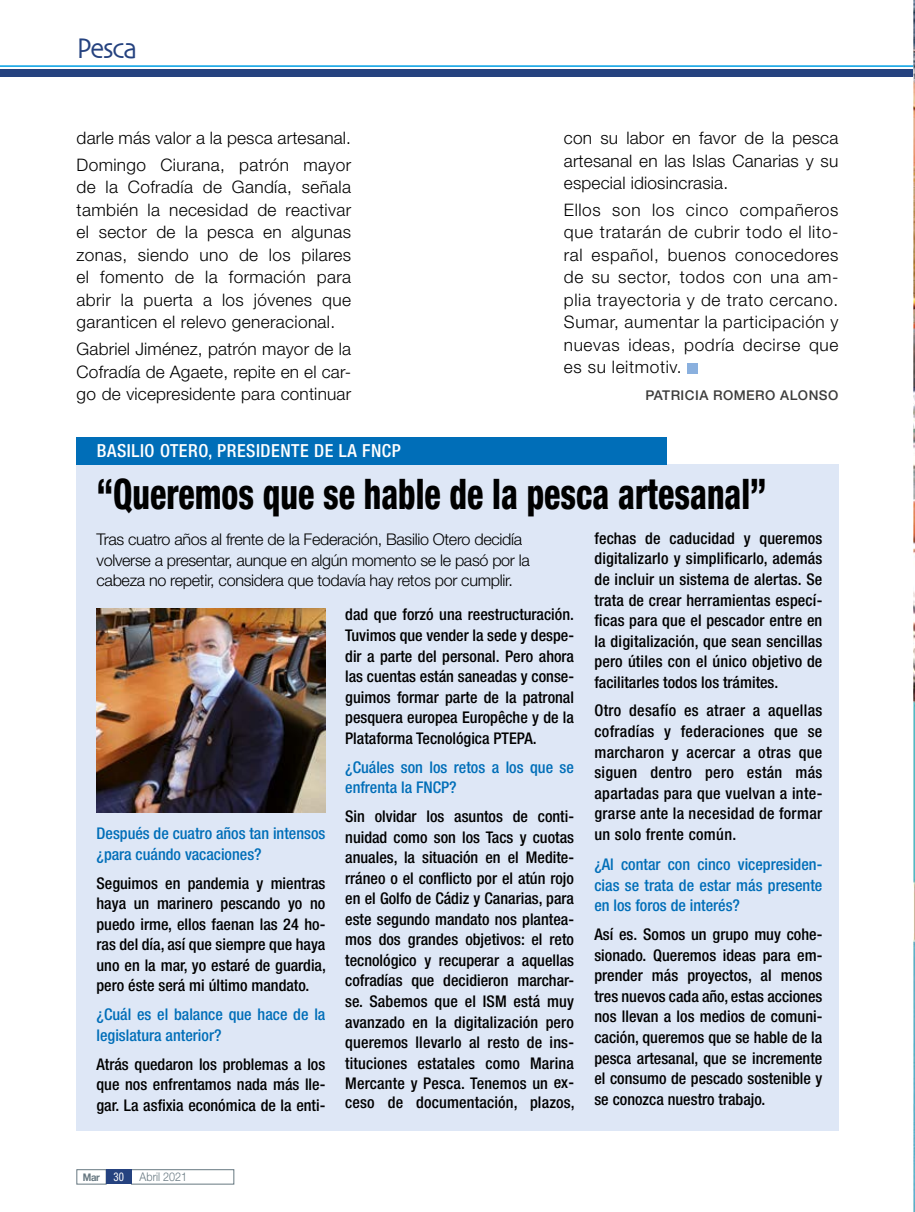
<style>
.page{position:relative;width:915px;height:1212px;background:#fff}
.page>*{position:absolute;margin:0;border:0;box-sizing:border-box;transform-origin:0 0}
.t1{font:800 condensed 42.15px "Helvetica Neue LT Std";color:#000;scale:.8 1}
.t2{font:29.7px "Skia";letter-spacing:-.05em;color:#25427f;scale:.91 1}
.t3{font:500 condensed 18px "Helvetica Neue LT Std";letter-spacing:.03em;color:#fff}
.t4{font:300 17.25px/22.5px "Helvetica Neue LT Std";letter-spacing:.01em;color:#000;text-align:justify}
.t5{font:500 condensed 16.2px/20.5px "Helvetica Neue LT Std";color:#000;text-align:justify}
.t6{font:500 condensed 16.2px/20.5px "Helvetica Neue LT Std";color:#006eb8}
.t7{font:300 16.2px/20.5px "Helvetica Neue LT Std";letter-spacing:-.02em;color:#000}
.t8{font:500 13.5px "Helvetica Neue LT Std";letter-spacing:.035em;color:#3c3c3b}
.t9{font:300 12px "Helvetica Neue LT Std";color:#677881;scale:.9 1}
.t10{font:700 10.5px "Helvetica Neue LT Std";color:#677881;scale:.9 1}
.s1{font-weight:400;font-stretch:condensed;font-size:12px;color:#fff}
</style>
<div class="page">
<div style="left:131px;top:1169px;width:103px;height:15px;border:1px solid #677881"></div>
<div style="left:77px;top:1169px;width:29px;height:15px;border:1px solid #677881"></div>
<div style="left:106px;top:1169px;width:26px;height:15px;background:#25427f"></div>
<hr style="left:0;top:65px;width:914px;height:2px;background:#009fe3">
<div style="left:0;top:69px;width:914px;height:7px;background:#25427f"></div>
<div style="left:77px;top:465px;width:761px;height:666px;background:#dee7f6"></div>
<div style="left:77px;top:437px;width:589px;height:27px;background:#006eb8"></div>
<img style="left:96px;top:609px;width:229px;height:203px">
<div style="left:687px;top:363px;width:11px;height:10px;background:#8ab0de"></div>
<img style="left:913px;top:0;width:1px;height:1212px">
<h2 class="t2" style="left:77px;top:31px;width:68px">Pesca</h2>
<p class="t4" style="left:77px;top:124px;width:276px;line-height:26.7px">darle más valor a la pesca artesanal.<br>Domingo Ciurana, patrón mayor</p>
<p class="t4" style="left:77px;top:176px;width:276px">de la Cofradía de Gandía, señala también la necesidad de reactivar el sector de la pesca en algunas zonas, siendo uno de los pilares el fomento de la formación para abrir la puerta a los jóvenes que garanticen el relevo generacional.</p>
<p class="t4" style="left:77px;top:337px;width:276px">Gabriel Jiménez, patrón mayor de la Cofradía de Agaete, repite en el car&shy;go de vicepresidente para continuar</p>
<p class="t3" style="left:97px;top:440px;width:305px">BASILIO OTERO, PRESIDENTE DE LA FNCP</p>
<p class="t4" style="left:563px;top:126px;width:276px">con su labor en favor de la pesca artesanal en las Islas Canarias y su especial idiosincrasia.</p>
<p class="t4" style="left:563px;top:198px;width:276px">Ellos son los cinco compañeros que tratarán de cubrir todo el lito&shy;ral español, buenos conocedores de su sector, todos con una am&shy;plia trayectoria y de trato cercano.<br>Sumar, aumentar la participación y nuevas ideas, podría decirse que es su leitmotiv.</p>
<p class="t8" style="left:645px;top:387px;width:194px">PATRICIA ROMERO ALONSO</p>
<h1 class="t1" style="left:97px;top:468px;width:838px">“Queremos que se hable de la pesca artesanal”</h1>
<p class="t7" style="left:96px;top:529px;width:435px">Tras cuatro años al frente de la Federación, Basilio Otero decidía volverse a presentar, aunque en algún momento se le pasó por la cabeza no repetir, considera que todavía hay retos por cumplir.</p>
<p class="t6" style="left:96px;top:823px;width:230px">Después de cuatro años tan intensos ¿para cuándo vacaciones?</p>
<p class="t5" style="left:96px;top:872px;width:231px">Seguimos en pandemia y mientras haya un marinero pescando yo no puedo irme, ellos faenan las 24 ho&shy;ras del día, así que siempre que haya uno en la mar, yo estaré de guardia, pero éste será mi último mandato.</p>
<p class="t6" style="left:96px;top:1004px;width:230px">¿Cuál es el balance que hace de la legislatura anterior?</p>
<p class="t5" style="left:96px;top:1053px;width:230px">Atrás quedaron los problemas a los que nos enfrentamos nada más lle&shy;gar. La asfixia económica de la enti-</p>
<p class="t5" style="left:345px;top:604px;width:230px">dad que forzó una reestructuración.<br>Tuvimos que vender la sede y despe&shy;dir a parte del personal. Pero ahora las cuentas están saneadas y conse&shy;guimos formar parte de la patronal pesquera europea Europêche y de la Plataforma Tecnológica PTEPA.</p>
<p class="t6" style="left:345px;top:756px;width:230px">¿Cuáles son los retos a los que se enfrenta la FNCP?</p>
<p class="t5" style="left:345px;top:806px;width:230px">Sin olvidar los asuntos de conti&shy;nuidad como son los Tacs y cuotas anuales, la situación en el Medite&shy;rráneo o el conflicto por el atún rojo en el Golfo de Cádiz y Canarias, para este segundo mandato nos plantea&shy;mos dos grandes objetivos: el reto tecnológico y recuperar a aquellas cofradías que decidieron marchar&shy;se. Sabemos que el ISM está muy avanzado en la digitalización pero queremos llevarlo al resto de ins&shy;tituciones estatales como Marina Mercante y Pesca. Tenemos un ex-</p>
<p class="t5" style="left:345px;top:1092px;width:231px">ceso de documentación, plazos,</p>
<p class="t5" style="left:594px;top:528px;width:229px">fechas de caducidad y queremos digitalizarlo y simplificarlo, además de incluir un sistema de alertas. Se trata de crear herramientas especí&shy;ficas para que el pescador entre en la digitalización, que sean sencillas pero útiles con el único objetivo de facilitarles todos los trámites.</p>
<p class="t5" style="left:594px;top:700px;width:229px">Otro desafío es atraer a aquellas cofradías y federaciones que se marcharon y acercar a otras que siguen dentro pero están más apartadas para que vuelvan a inte&shy;grarse ante la necesidad de formar un solo frente común.</p>
<p class="t6" style="left:594px;top:854px;width:229px;text-align:justify">¿Al contar con cinco vicepresiden&shy;cias se trata de estar más presente en los foros de interés?</p>
<p class="t5" style="left:594px;top:924px;width:229px">Así es. Somos un grupo muy cohe&shy;sionado. Queremos ideas para em&shy;prender más proyectos, al menos tres nuevos cada año, estas acciones nos llevan a los medios de comuni&shy;cación, queremos que se hable de la pesca artesanal, que se incremente el consumo de pescado sostenible y se conozca nuestro trabajo.</p>
<p class="t10" style="left:83px;top:1171px;width:47px">Mar <span class="s1">30</span></p>
<p class="t9" style="left:140px;top:1169px;width:54px">Abril 2021</p>
</div>
